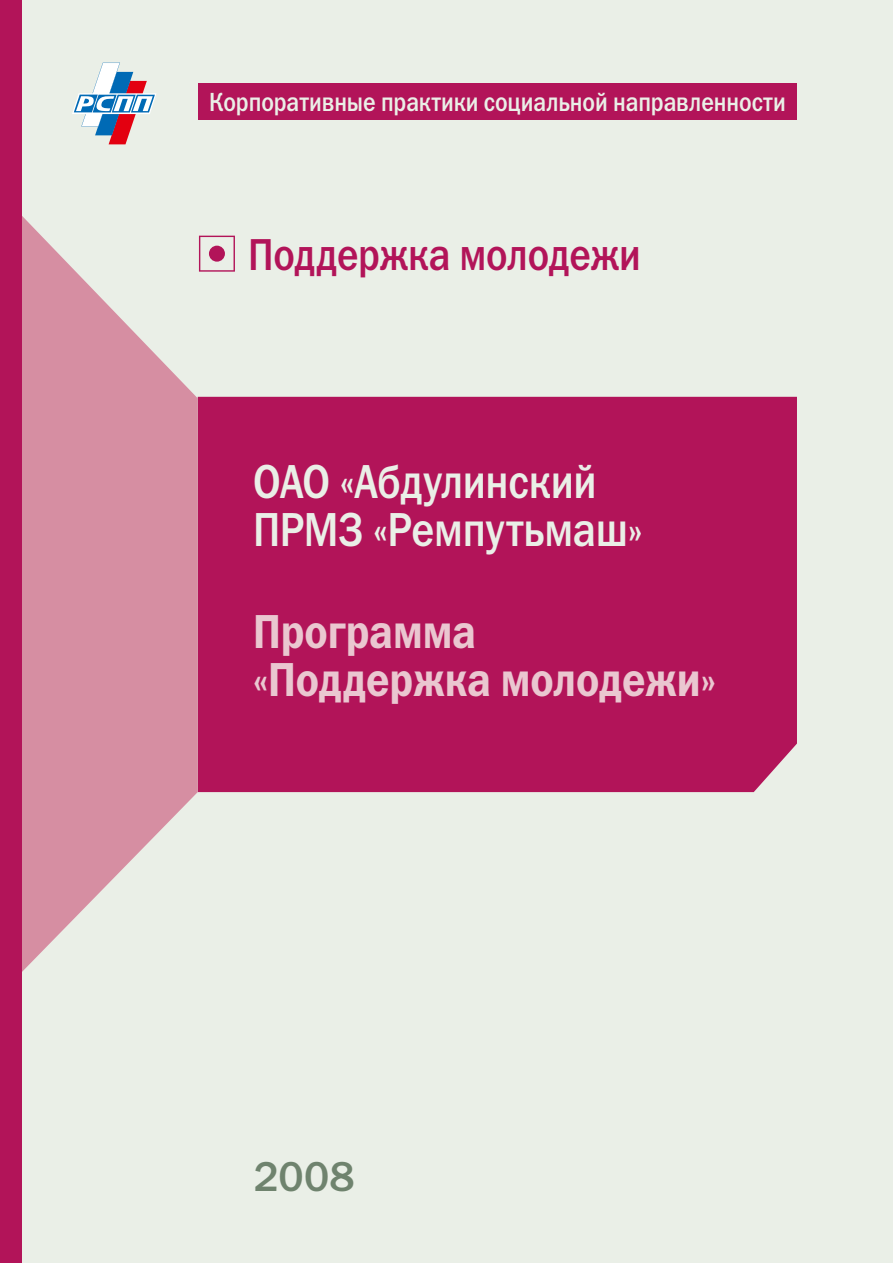
<style>
.page{position:relative;width:893px;height:1263px;background:#eaefe7}
.page>*{position:absolute;margin:0;border:0;box-sizing:border-box;transform-origin:0 0}
.t1{font:48px/48px "Franklin Gothic Medium C";letter-spacing:-.01em;color:#eaefe7;scale:.85 1}
.t2{font:48px/48px "Franklin Gothic Demi C";letter-spacing:-.005em;color:#eac7d0;scale:.85 1}
.t3{font:45px "Franklin Gothic Medium C";letter-spacing:-.01em;color:#b21459;scale:.85 1}
.t4{font:42px "Franklin Gothic Medium C";color:#6f836e}
.t5{font:26.4px "Franklin Gothic Medium C";letter-spacing:-.005em;color:#eaefe7;scale:.85 1}
</style>
<div class="page">
<div style="left:198px;top:397px;width:599px;height:395px;background:#b21459"></div>
<svg style="left:72px;top:63px;width:84px;height:81px"></svg>
<div style="left:199px;top:83px;width:598px;height:36px;background:#b21459"></div>
<svg style="left:199px;top:236px;width:36px;height:36px"></svg>
<div style="left:209px;top:246px;width:16px;height:16px;background:#b21459;border-radius:50%"></div>
<svg style="left:22px;top:216px;width:176px;height:756px;fill:#d68ea2"></svg>
<div style="left:0;top:0;width:22px;height:1263px;background:#b21459"></div>
<p class="t5" style="left:209px;top:87px;width:680px">Корпоративные практики социальной направленности</p>
<h2 class="t3" style="left:248px;top:230px;width:463px">Поддержка молодежи</h2>
<h1 class="t1" style="left:253px;top:457px;width:460px">ОАО «Абдулинский<br>ПРМЗ «Ремпутьмаш»</h1>
<h1 class="t2" style="left:253px;top:607px;width:546px">Программа «Поддержка молодежи»</h1>
<h3 class="t4" style="left:253px;top:1153px;width:103px">2008</h3>
</div>
